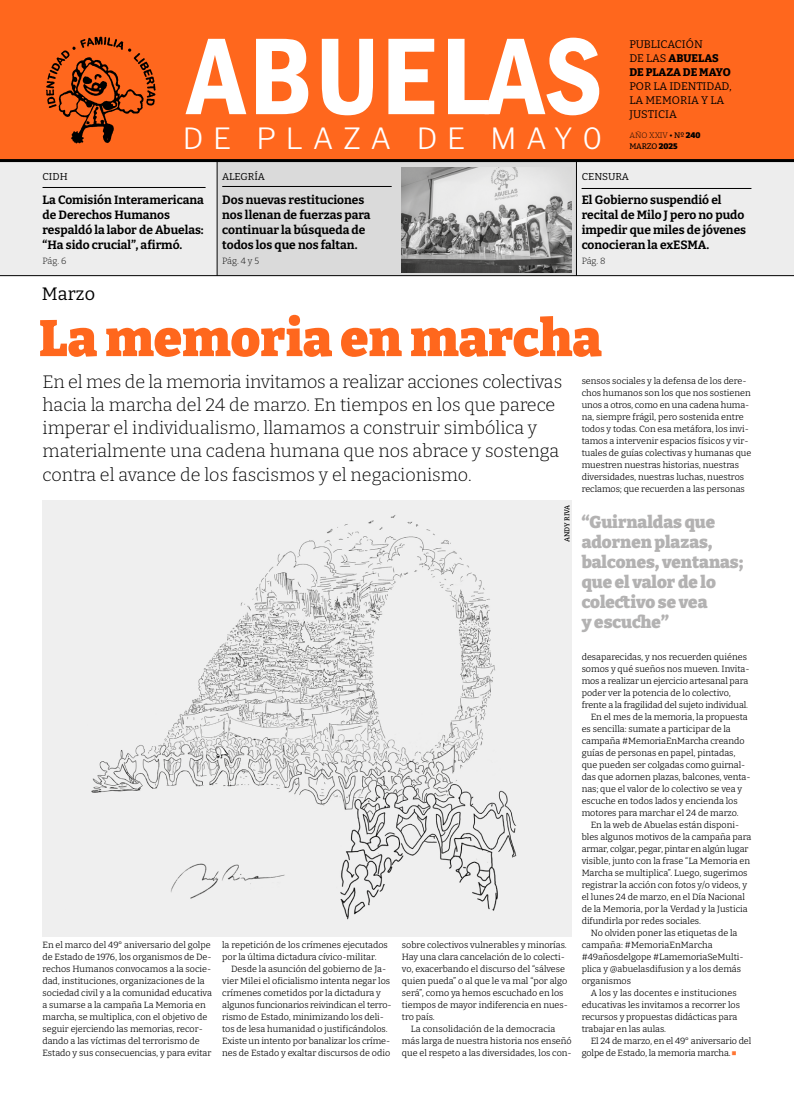
<style>
.page{position:relative;width:794px;height:1106px;background:#fff}
.page>*{position:absolute;margin:0;border:0;box-sizing:border-box;transform-origin:0 0}
.t1{font:600 condensed 113px "Franklin Gothic";letter-spacing:.015em;color:#fff}
.t2{font:900 51px "Bitter";color:#ff671d}
.t3{font:300 29px "Libre Franklin";letter-spacing:.33em;color:#fff}
.t4{font:300 18px/23px "Bitter";color:#000}
.t5{font:18px "Bitter";letter-spacing:.01em;color:#000}
.t6{font:900 17px/20px "Bitter";color:#b3b2b2}
.t7{font:700 12px/15px "Bitter";color:#000}
.t8{font:800 11px/14px "Bitter";color:#000}
.t9{font:11px/14px "Bitter";color:#000}
.t10{font:10px "Bitter";color:#000}
.t11{font:100 9px/12px "Bitter";color:#000}
.t12{font:100 9px "Bitter";letter-spacing:-.02em;color:#000}
.t13{font:300 9px "Bitter";letter-spacing:-.015em;color:#000}
.t14{font:500 8px/11px "Bitter";letter-spacing:-.025em;color:#000}
.t15{font:500 7px "Bitter";letter-spacing:-.025em;color:#000}
.s1{font-weight:400}
.s2{font-weight:300}
.s3{font-weight:900}
.s4{font-weight:300;color:#ff7633}
</style>
<div class="page">
<div style="left:0;top:0;width:794px;height:160px;background:#ff671d"></div>
<img style="left:46px;top:36px;width:110px;height:108px">
<img style="left:43px;top:500px;width:529px;height:436px">
<div style="left:217px;top:160px;width:359px;height:116px;background:#dadada"></div>
<div style="left:0;top:160px;width:217px;height:116px;background:#ededed"></div>
<div style="left:576px;top:160px;width:218px;height:116px;background:#ededed"></div>
<hr style="left:217px;top:161px;width:1px;height:115px;background:#000">
<hr style="left:576px;top:160px;width:1px;height:116px;background:#000">
<hr style="left:222px;top:186px;width:170px;height:1px;background:#000">
<hr style="left:581px;top:188px;width:170px;height:1px;background:#000">
<hr style="left:43px;top:187px;width:163px;height:1px;background:#000">
<hr style="left:0;top:159px;width:794px;height:3px;background:#000">
<hr style="left:0;top:275px;width:794px;height:1px;background:#000">
<img style="left:402px;top:168px;width:170px;height:104px">
<h1 class="t1" style="left:188px;top:1px;width:416px">ABUELAS</h1>
<p class="t8" style="left:629px;top:37px;width:103px"><span class="s1">PUBLICACIÓN<br>DE LAS</span> ABUELAS<br>DE PLAZA DE MAYO</p>
<p class="t9" style="left:629px;top:79px;width:104px">POR LA IDENTIDAD,<br>LA MEMORIA Y LA<br>JUSTICIA</p>
<p class="t14" style="left:629px;top:129px;width:73px"><span class="s2">AÑO XXIV</span> • Nº <span class="s3">240<br></span>MARZO <span class="s3">2025</span></p>
<h3 class="t3" style="left:183px;top:121px;width:421px">DE PLAZA DE MAY0</h3>
<p class="t10" style="left:43px;top:170px;width:27px">CIDH</p>
<p class="t10" style="left:222px;top:170px;width:44px">ALEGRÍA</p>
<p class="t10" style="left:581px;top:170px;width:49px">CENSURA</p>
<h3 class="t7" style="left:43px;top:192px;width:163px">La Comisión Interamericana de Derechos Humanos respaldó la labor de Abuelas: “Ha sido crucial”, afirmó.</h3>
<p class="t13" style="left:43px;top:255px;width:25px">Pág. 6</p>
<h3 class="t7" style="left:222px;top:192px;width:150px">Dos nuevas restituciones nos llenan de fuerzas para continuar la búsqueda de todos los que nos faltan.</h3>
<p class="t13" style="left:222px;top:255px;width:38px">Pág. 4 y 5</p>
<h3 class="t7" style="left:581px;top:192px;width:166px">El Gobierno suspendió el recital de Milo J pero no pudo impedir que miles de jóvenes conocieran la exESMA.</h3>
<p class="t13" style="left:581px;top:255px;width:25px">Pág. 8</p>
<h3 class="t5" style="left:42px;top:282px;width:55px">Marzo</h3>
<h2 class="t2" style="left:39px;top:306px;width:564px">La memoria en marcha</h2>
<p class="t4" style="left:43px;top:370px;width:521px">En el mes de la memoria invitamos a realizar acciones colectivas hacia la marcha del 24 de marzo. En tiempos en los que parece imperar el individualismo, llamamos a construir simbólica y materialmente una cadena humana que nos abrace y sostenga contra el avance de los fascismos y el negacionismo.</p>
<p class="t15" style="left:562px;top:542px;width:39px;rotate:-90deg">ANDY RIVA</p>
<p class="t11" style="left:43px;top:939px;width:171px">En el marco del 49° aniversario del golpe de Estado de 1976, los organismos de De&shy;rechos Humanos convocamos a la socie&shy;dad, instituciones, organizaciones de la sociedad civil y a la comunidad educativa a sumarse a la campaña La Memoria en marcha, se multiplica, con el objetivo de seguir ejerciendo las memorias, recor&shy;dando a las víctimas del terrorismo de Estado y sus consecuencias, y para evitar</p>
<p class="t11" style="left:222px;top:939px;width:167px">la repetición de los crímenes ejecutados por la última dictadura cívico-militar.</p>
<p class="t11" style="left:222px;top:963px;width:171px;text-indent:9px">Desde la asunción del gobierno de Ja&shy;vier Milei el oficialismo intenta negar los crímenes cometidos por la dictadura y algunos funcionarios reivindican el terro&shy;rismo de Estado, minimizando los deli&shy;tos de lesa humanidad o justificándolos.<br>Existe un intento por banalizar los críme&shy;nes de Estado y exaltar discursos de odio</p>
<p class="t11" style="left:402px;top:939px;width:167px">sobre colectivos vulnerables y minorías.<br>Hay una clara cancelación de lo colecti&shy;vo, exacerbando el discurso del “sálvese quien pueda” o al que le va mal “por algo será”, como ya hemos escuchado en los tiempos de mayor indiferencia en nues&shy;tro país.</p>
<p class="t11" style="left:402px;top:1023px;width:171px;text-indent:9px">La consolidación de la democracia más larga de nuestra historia nos enseñó que el respeto a las diversidades, los con-</p>
<p class="t11" style="left:581px;top:375px;width:171px">sensos sociales y la defensa de los dere&shy;chos humanos son los que nos sostienen unos a otros, como en una cadena huma&shy;na, siempre frágil, pero sostenida entre todos y todas. Con esa metáfora, los invi&shy;tamos a intervenir espacios físicos y vir&shy;tuales de guías colectivas y humanas que muestren nuestras historias, nuestras diversidades, nuestras luchas, nuestros reclamos; que recuerden a las personas</p>
<h3 class="t6" style="left:581px;top:512px;width:163px">“Guirnaldas que adornen plazas, balcones, ventanas; que el valor de lo colectivo se vea<br>y escuche”</h3>
<p class="t11" style="left:581px;top:651px;width:167px">desaparecidas, y nos recuerden quiénes</p>
<p class="t11" style="left:581px;top:663px;width:169px">somos y qué sueños nos mueven. Invita-</p>
<p class="t11" style="left:581px;top:675px;width:168px">mos a realizar un ejercicio artesanal para</p>
<p class="t11" style="left:581px;top:687px;width:151px">poder ver la potencia de lo colectivo,</p>
<p class="t11" style="left:581px;top:699px;width:168px">frente a la fragilidad del sujeto individual.</p>
<p class="t11" style="left:590px;top:711px;width:159px">En el mes de la memoria, la propuesta</p>
<p class="t11" style="left:581px;top:723px;width:151px">es sencilla: sumate a participar de la</p>
<p class="t11" style="left:581px;top:735px;width:164px">campaña #MemoriaEnMarcha creando</p>
<p class="t11" style="left:581px;top:747px;width:155px">guías de personas en papel, pintadas,</p>
<p class="t11" style="left:581px;top:759px;width:165px">que pueden ser colgadas como guirnal-</p>
<p class="t11" style="left:581px;top:771px;width:170px">das que adornen plazas, balcones, venta-</p>
<p class="t11" style="left:581px;top:783px;width:162px">nas; que el valor de lo colectivo se vea y</p>
<p class="t11" style="left:581px;top:794px;width:158px">escuche en todos lados y encienda los</p>
<p class="t11" style="left:581px;top:806px;width:159px">motores para marchar el 24 de marzo.</p>
<p class="t11" style="left:590px;top:818px;width:150px">En la web de Abuelas están disponi-</p>
<p class="t11" style="left:581px;top:830px;width:171px">bles algunos motivos de la campaña para</p>
<p class="t12" style="left:581px;top:843px;width:168px">armar, colgar, pegar, pintar en algún lugar</p>
<p class="t11" style="left:581px;top:854px;width:170px">visible, junto con la frase “La Memoria en</p>
<p class="t11" style="left:581px;top:866px;width:167px">Marcha se multiplica”. Luego, sugerimos</p>
<p class="t11" style="left:581px;top:878px;width:167px">registrar la acción con fotos y/o videos, y</p>
<p class="t11" style="left:581px;top:890px;width:165px">el lunes 24 de marzo, en el Día Nacional</p>
<p class="t11" style="left:581px;top:902px;width:167px">de la Memoria, por la Verdad y la Justicia</p>
<p class="t11" style="left:581px;top:914px;width:121px">difundirla por redes sociales.</p>
<p class="t11" style="left:590px;top:926px;width:148px">No olviden poner las etiquetas de la</p>
<p class="t11" style="left:581px;top:938px;width:132px">campaña: #MemoriaEnMarcha</p>
<p class="t11" style="left:581px;top:950px;width:163px">#49añosdelgope #LamemoriaSeMulti-</p>
<p class="t11" style="left:581px;top:962px;width:161px">plica y @abuelasdifusion y a los demás</p>
<p class="t11" style="left:581px;top:974px;width:51px">organismos</p>
<p class="t11" style="left:590px;top:986px;width:147px">A los y las docentes e instituciones</p>
<p class="t11" style="left:581px;top:998px;width:160px">educativas les invitamos a recorrer los</p>
<p class="t11" style="left:581px;top:1010px;width:157px">recursos y propuestas didácticas para</p>
<p class="t11" style="left:581px;top:1022px;width:86px">trabajar en las aulas.</p>
<p class="t11" style="left:590px;top:1034px;width:162px">El 24 de marzo, en el 49° aniversario del</p>
<p class="t11" style="left:581px;top:1046px;width:157px">golpe de Estado, la memoria marcha.<span class="s4">■</span></p>
</div>
